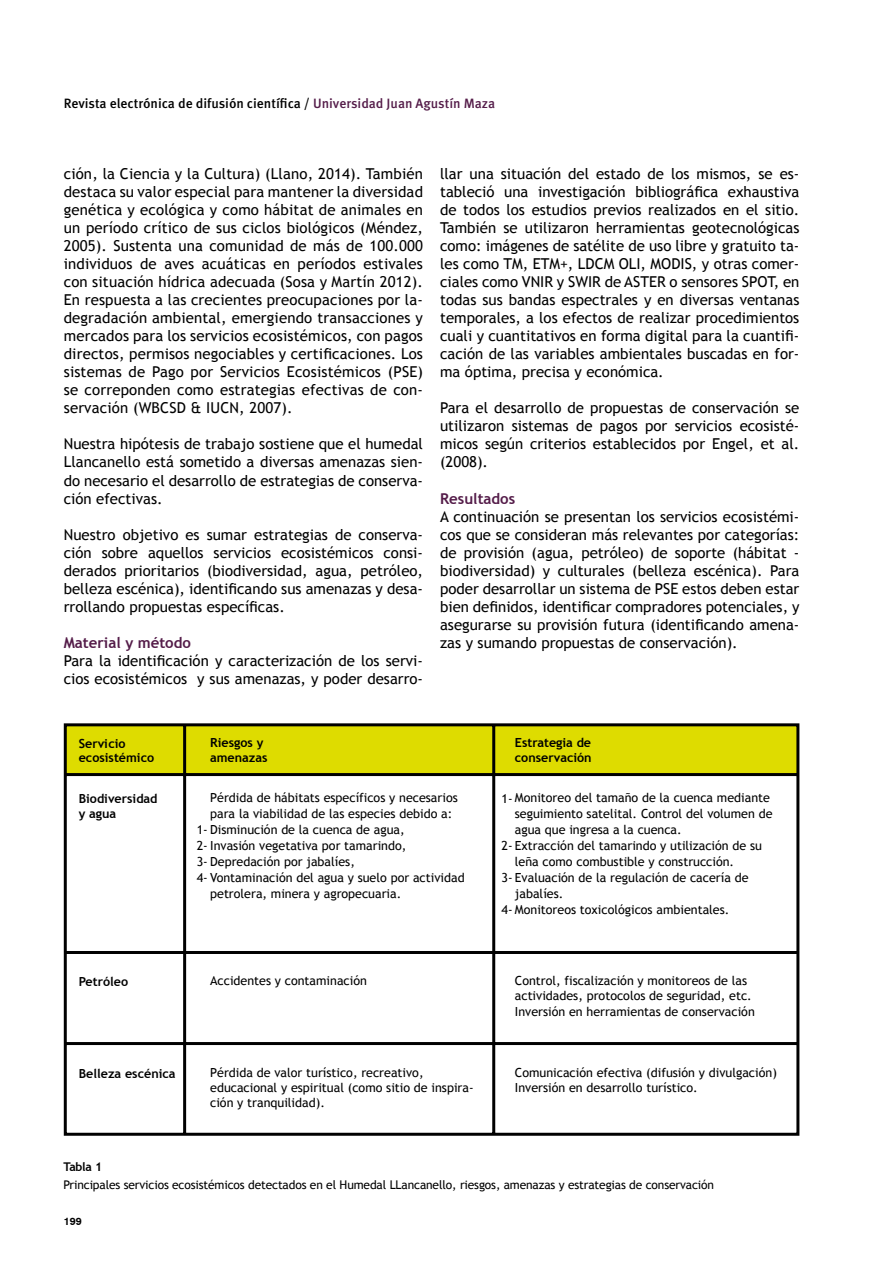
<style>
.page{position:relative;width:893px;height:1263px;background:#fff}
.page>*{position:absolute;margin:0;border:0;box-sizing:border-box;transform-origin:0 0}
.t1{font:15px/18px "Trebuchet MS";color:#000;text-align:justify}
.t2{font:700 15px "Trebuchet MS";color:#541c49}
.t3{font:500 13.5px "Meta Pro";color:#000}
.t4{font:12.6px/15px "Trebuchet MS";color:#000}
.t5{font:700 12.6px/15px "Trebuchet MS";color:#000}
.t6{font:12px "Trebuchet MS";letter-spacing:-.01em;color:#000}
.t7{font:700 12px "Trebuchet MS";letter-spacing:-.02em;color:#000}
.t8{font:700 10.5px "Swiss 721 BT";color:#000}
.s1{color:#541c49}
</style>
<div class="page">
<svg style="left:63px;top:723px;width:737px;height:413px"></svg>
<p class="t3" style="left:64px;top:94px;width:433px">Revista electrónica de difusión científica / <span class="s1">Universidad Juan Agustín Maza</span></p>
<p class="t1" style="left:64px;top:165px;width:361px">ción, la Ciencia y la Cultura) (Llano, 2014). También destaca su valor especial para mantener la diversidad genética y ecológica y como hábitat de animales en un período crítico de sus ciclos biológicos (Méndez, 2005). Sustenta una comunidad de más de 100.000 individuos de aves acuáticas en períodos estivales con situación hídrica adecuada (Sosa y Martín 2012).<br>En respuesta a las crecientes preocupaciones por la&shy;degradación ambiental, emergiendo transacciones y mercados para los servicios ecosistémicos, con pagos directos, permisos negociables y certificaciones. Los sistemas de Pago por Servicios Ecosistémicos (PSE) se correponden como estrategias efectivas de con&shy;servación (WBCSD &amp; IUCN, 2007).</p>
<p class="t1" style="left:64px;top:435px;width:361px">Nuestra hipótesis de trabajo sostiene que el humedal Llancanello está sometido a diversas amenazas sien&shy;do necesario el desarrollo de estrategias de conserva&shy;ción efectivas.</p>
<p class="t1" style="left:64px;top:525px;width:361px">Nuestro objetivo es sumar estrategias de conserva&shy;ción sobre aquellos servicios ecosistémicos consi&shy;derados prioritarios (biodiversidad, agua, petróleo, belleza escénica), identificando sus amenazas y desa&shy;rrollando propuestas específicas.</p>
<p class="t2" style="left:64px;top:633px;width:129px">Material y método</p>
<p class="t1" style="left:64px;top:651px;width:361px">Para la identificación y caracterización de los servi&shy;cios ecosistémicos y sus amenazas, y poder desarro-</p>
<p class="t1" style="left:440px;top:165px;width:361px">llar una situación del estado de los mismos, se es&shy;tableció una investigación bibliográfica exhaustiva de todos los estudios previos realizados en el sitio.<br>También se utilizaron herramientas geotecnológicas como: imágenes de satélite de uso libre y gratuito ta&shy;les como TM, ETM+, LDCM OLI, MODIS, y otras comer&shy;ciales como VNIR y SWIR de ASTER o sensores SPOT, en todas sus bandas espectrales y en diversas ventanas temporales, a los efectos de realizar procedimientos cuali y cuantitativos en forma digital para la cuantifi&shy;cación de las variables ambientales buscadas en for&shy;ma óptima, precisa y económica.</p>
<p class="t1" style="left:440px;top:399px;width:361px">Para el desarrollo de propuestas de conservación se utilizaron sistemas de pagos por servicios ecosisté&shy;micos según criterios establecidos por Engel, et al. (2008).</p>
<p class="t2" style="left:440px;top:489px;width:77px">Resultados</p>
<p class="t1" style="left:440px;top:507px;width:361px">A continuación se presentan los servicios ecosistémi&shy;cos que se consideran más relevantes por categorías: de provisión (agua, petróleo) de soporte (hábitat - biodiversidad) y culturales (belleza escénica). Para poder desarrollar un sistema de PSE estos deben estar bien definidos, identificar compradores potenciales, y asegurarse su provisión futura (identificando amena&shy;zas y sumando propuestas de conservación).</p>
<p class="t5" style="left:79px;top:737px;width:77px;line-height:14.1px">Servicio ecosistémico</p>
<p class="t5" style="left:79px;top:791px;width:80px">Biodiversidad y agua</p>
<p class="t5" style="left:210px;top:735px;width:59px">Riesgos y amenazas</p>
<p class="t5" style="left:515px;top:735px;width:78px">Estrategia de conservación</p>
<p class="t4" style="left:210px;top:790px;width:249px">Pérdida de hábitats específicos y necesarios</p>
<p class="t4" style="left:210px;top:806px;width:244px">para la viabilidad de las especies debido a:</p>
<p class="t4" style="left:197px;top:822px;width:209px">1- Disminución de la cuenca de agua,</p>
<p class="t4" style="left:197px;top:838px;width:211px">2- Invasión vegetativa por tamarindo,</p>
<p class="t4" style="left:197px;top:854px;width:160px">3- Depredación por jabalíes,</p>
<p class="t4" style="left:197px;top:870px;width:269px">4- Vontaminación del agua y suelo por actividad</p>
<p class="t4" style="left:210px;top:886px;width:193px">petrolera, minera y agropecuaria.</p>
<p class="t4" style="left:502px;top:790px;width:270px">1- Monitoreo del tamaño de la cuenca mediante</p>
<p class="t4" style="left:515px;top:806px;width:259px">seguimiento satelital. Control del volumen de</p>
<p class="t4" style="left:515px;top:822px;width:168px">agua que ingresa a la cuenca.</p>
<p class="t4" style="left:502px;top:838px;width:262px">2- Extracción del tamarindo y utilización de su</p>
<p class="t4" style="left:515px;top:854px;width:221px">leña como combustible y construcción.</p>
<p class="t4" style="left:502px;top:870px;width:248px">3- Evaluación de la regulación de cacería de</p>
<p class="t4" style="left:515px;top:886px;width:50px">jabalíes.</p>
<p class="t4" style="left:502px;top:902px;width:229px">4- Monitoreos toxicológicos ambientales.</p>
<p class="t5" style="left:79px;top:974px;width:51px">Petróleo</p>
<p class="t5" style="left:79px;top:1065px;width:98px">Belleza escénica</p>
<p class="t4" style="left:210px;top:974px;width:158px">Accidentes y contaminación</p>
<p class="t4" style="left:210px;top:1065px;width:265px">Pérdida de valor turístico, recreativo, educacional y espiritual (como sitio de inspira&shy;ción y tranquilidad).</p>
<p class="t4" style="left:515px;top:974px;width:241px">Control, fiscalización y monitoreos de las actividades, protocolos de seguridad, etc.<br>Inversión en herramientas de conservación</p>
<p class="t4" style="left:515px;top:1065px;width:264px">Comunicación efectiva (difusión y divulgación)<br>Inversión en desarrollo turístico.</p>
<p class="t7" style="left:64px;top:1159px;width:40px">Tabla 1</p>
<p class="t6" style="left:64px;top:1177px;width:652px">Principales servicios ecosistémicos detectados en el Humedal LLancanello, riesgos, amenazas y estrategias de conservación</p>
<p class="t8" style="left:64px;top:1215px;width:19px">199</p>
</div>
